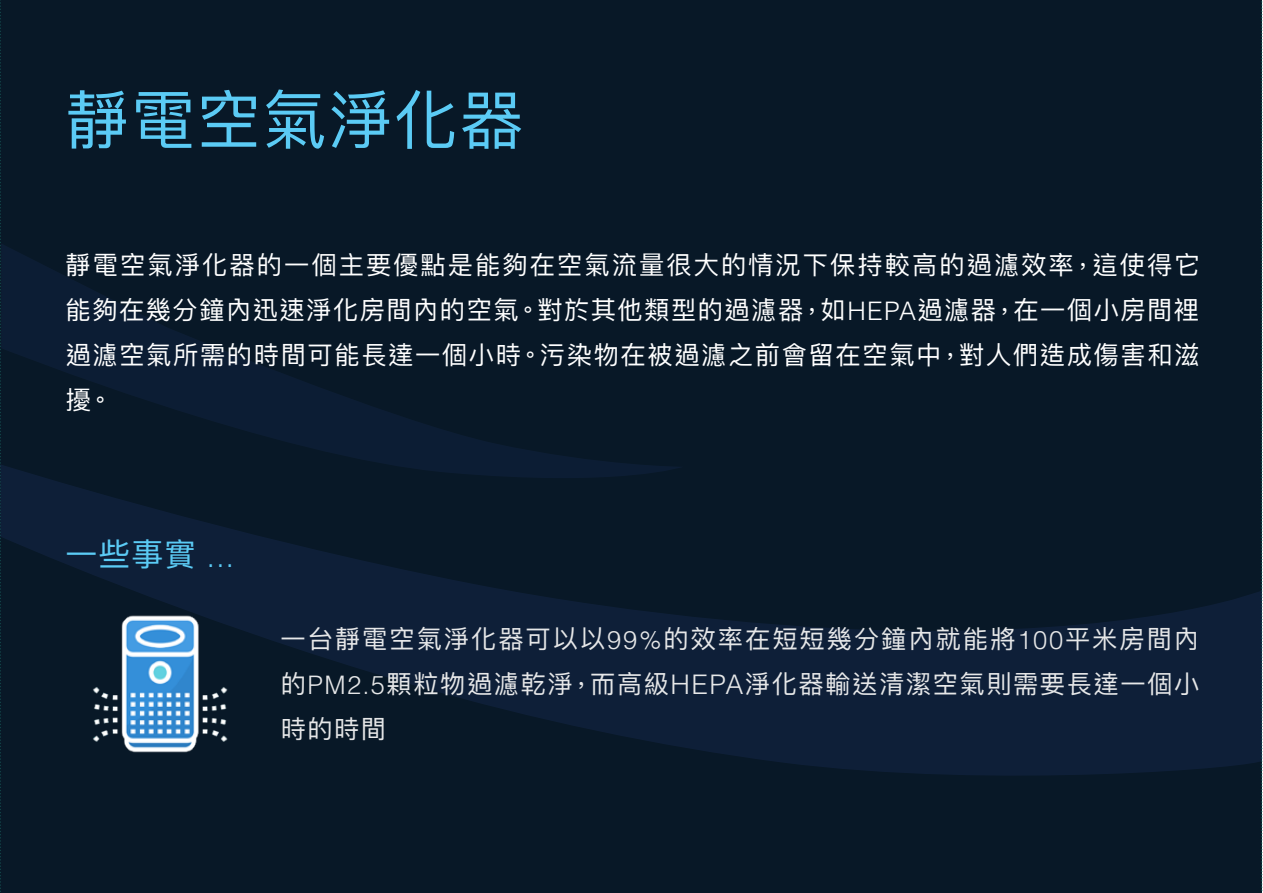
<style>
.page{position:relative;width:1263px;height:893px;background:#fff}
.page>*{position:absolute;margin:0;border:0;box-sizing:border-box;transform-origin:0 0}
.t1{font:72px "SF Pro Ping Fang HK";letter-spacing:.025em;color:#5bcbf5}
.t2{font:36px "SF Pro Ping Fang HK";color:#5bcbf5}
.t3{font:28.5px/45px "SF Pro Ping Fang HK";letter-spacing:.055em;color:#fff;text-align:justify}
.t4{font:28.5px/45px "SF Pro Ping Fang HK";letter-spacing:.055em;color:#e6e7e8;text-align:justify}
.s1{font-family:"Helvetica LT Std";font-weight:300;font-size:25.5px}
.s2{font-family:"Helvetica LT Std";font-weight:300;font-size:31.5px}
.s3{font-family:"Helvetica LT Std";font-weight:300;font-size:27px}
</style>
<div class="page">
<div style="left:0;top:0;width:1261px;height:893px;background:#081827"></div>
<svg style="left:1261px;top:0;width:1px;height:893px"></svg>
<svg style="left:0;top:0;width:1px;height:892px"></svg>
<svg style="left:0;top:464px;width:1262px;height:313px"></svg>
<svg style="left:1px;top:244px;width:683px;height:236px"></svg>
<h1 class="t1" style="left:66px;top:84px;width:459px">靜電空氣淨化器</h1>
<p class="t3" style="left:66px;top:243px;width:1135px">靜電空氣淨化器的一個主要優點是能夠在空氣流量很大的情況下保持較高的過濾效率，這使得它能夠在幾分鐘內迅速淨化房間內的空氣。對於其他類型的過濾器，如<span class="s1">HEPA</span>過濾器，在一個小房間裡過濾空氣所需的時間可能長達一個小時。污染物在被過濾之前會留在空氣中，對人們造成傷害和滋擾。</p>
<p class="t2" style="left:66px;top:536px;width:170px">一些事實 <span class="s2">...</span></p>
<p class="t4" style="left:281px;top:616px;width:920px">一台靜電空氣淨化器可以以<span class="s1">99%</span>的效率在短短幾分鐘內就能將<span class="s1">100</span>平米房間內的<span class="s1">PM2.5</span>顆粒物過濾乾淨，而高級<span class="s3">HEPA</span>淨化器輸送清潔空氣則需要長達一個小時的時間</p>
</div>
